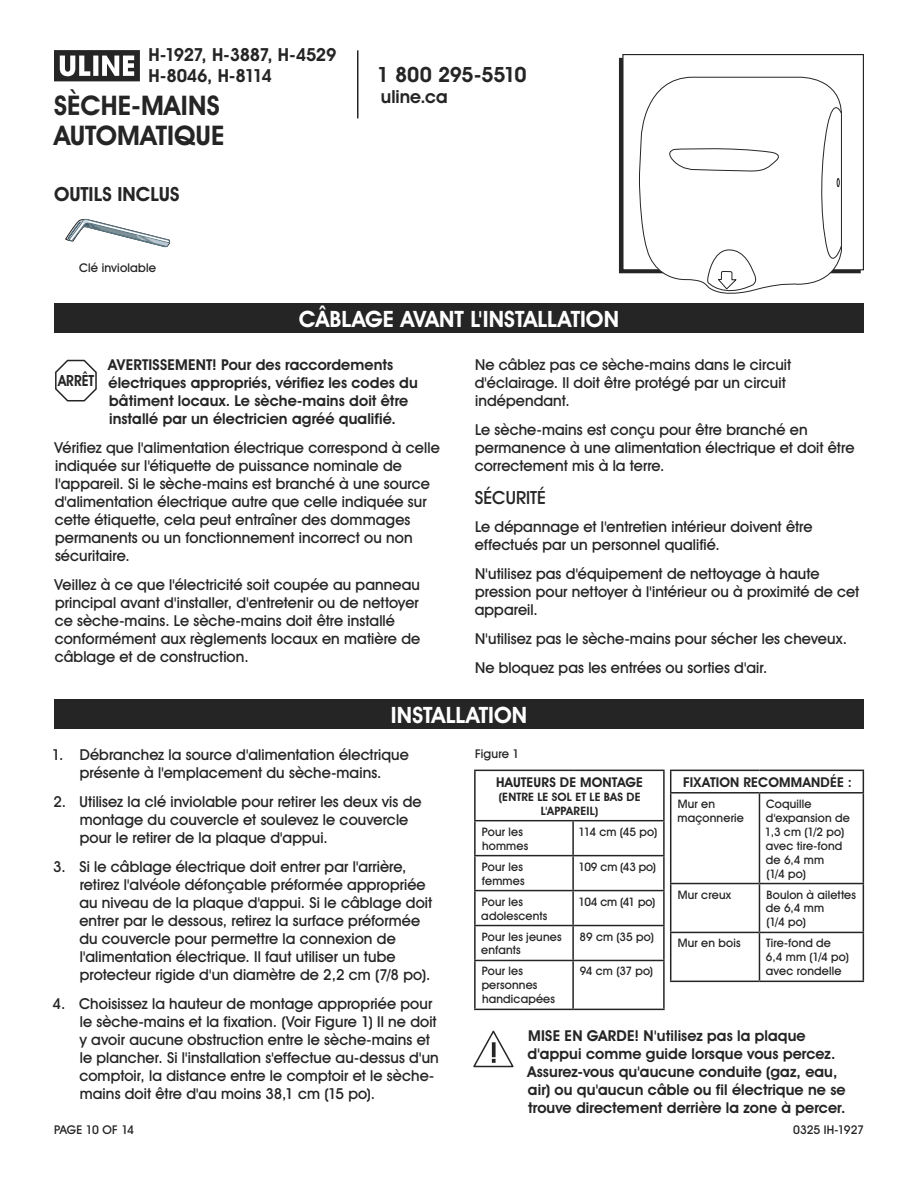
<style>
.page{position:relative;width:918px;height:1188px;background:#fff}
.page>*{position:absolute;margin:0;border:0;box-sizing:border-box;transform-origin:0 0}
.t1{font:700 27px/30px "Uline Two Knine";letter-spacing:.005em;color:#252525}
.t2{font:700 22.5px "Uline Two Knine";color:#fff}
.t3{font:700 21px "Uline Two Knine";letter-spacing:-.02em;color:#252525}
.t4{font:700 19.5px "Uline Two Knine";color:#252525}
.t5{font:700 18px/21px "Uline Two Knine";letter-spacing:-.02em;color:#252525}
.t6{font:18px "Uline Two Knine";letter-spacing:-.005em;color:#252525}
.t7{font:700 15.3px "Uline Two Knine";color:#252525;scale:.89 1}
.t8{font:15px/18px "Uline Two Knine";letter-spacing:.005em;color:#252525}
.t9{font:700 15px/18px "Uline Two Knine";letter-spacing:.005em;color:#252525}
.t10{font:700 13.5px "Uline Two Knine";letter-spacing:.015em;color:#252525}
.t11{font:12px "Uline Two Knine";letter-spacing:.01em;color:#252525}
.t12{font:12px "Uline Two Knine";letter-spacing:-.01em;color:#252525}
.t13{font:12px "Uline Two Knine";letter-spacing:-.02em;color:#252525}
.t14{font:11.7px/14px "Uline Two Knine";letter-spacing:.015em;color:#252525}
.t15{font:700 11.7px/14px "Uline Two Knine";letter-spacing:.02em;color:#252525;text-align:center}
</style>
<div class="page">
<hr style="left:357px;top:50px;width:1px;height:68px;background:#252525">
<svg style="left:54px;top:50px;width:86px;height:31px"></svg>
<svg style="left:65px;top:218px;width:105px;height:30px"></svg>
<div style="left:54px;top:303px;width:810px;height:30px;background:#252525"></div>
<div style="left:54px;top:699px;width:810px;height:30px;background:#252525"></div>
<svg style="left:55px;top:360px;width:42px;height:41px"></svg>
<svg style="left:473px;top:1031px;width:41px;height:36px"></svg>
<hr style="left:670px;top:770px;width:89px;height:1px;background:#252525">
<svg style="left:670px;top:771px;width:1px;height:21px"></svg>
<hr style="left:759px;top:770px;width:105px;height:1px;background:#252525">
<svg style="left:863px;top:771px;width:1px;height:21px"></svg>
<hr style="left:670px;top:792px;width:89px;height:2px;background:#252525">
<hr style="left:670px;top:794px;width:1px;height:89px;background:#252525">
<hr style="left:759px;top:792px;width:105px;height:2px;background:#252525">
<hr style="left:759px;top:794px;width:1px;height:89px;background:#252525">
<hr style="left:863px;top:794px;width:1px;height:89px;background:#252525">
<hr style="left:670px;top:883px;width:89px;height:1px;background:#252525">
<hr style="left:670px;top:884px;width:1px;height:48px;background:#252525">
<hr style="left:759px;top:883px;width:105px;height:1px;background:#252525">
<hr style="left:759px;top:884px;width:1px;height:48px;background:#252525">
<hr style="left:863px;top:884px;width:1px;height:48px;background:#252525">
<hr style="left:670px;top:932px;width:89px;height:1px;background:#252525">
<hr style="left:670px;top:933px;width:1px;height:48px;background:#252525">
<hr style="left:759px;top:932px;width:105px;height:1px;background:#252525">
<hr style="left:759px;top:933px;width:1px;height:48px;background:#252525">
<hr style="left:863px;top:933px;width:1px;height:48px;background:#252525">
<hr style="left:670px;top:981px;width:89px;height:1px;background:#252525">
<hr style="left:759px;top:981px;width:105px;height:1px;background:#252525">
<hr style="left:474px;top:770px;width:99px;height:1px;background:#252525">
<hr style="left:474px;top:771px;width:2px;height:49px;background:#252525">
<hr style="left:573px;top:770px;width:92px;height:1px;background:#252525">
<hr style="left:663px;top:771px;width:2px;height:49px;background:#252525">
<hr style="left:474px;top:820px;width:99px;height:1px;background:#252525">
<hr style="left:474px;top:821px;width:2px;height:34px;background:#252525">
<hr style="left:573px;top:820px;width:92px;height:1px;background:#252525">
<hr style="left:572px;top:821px;width:2px;height:34px;background:#252525">
<hr style="left:663px;top:821px;width:2px;height:34px;background:#252525">
<hr style="left:474px;top:855px;width:99px;height:1px;background:#252525">
<hr style="left:474px;top:856px;width:2px;height:34px;background:#252525">
<hr style="left:573px;top:855px;width:92px;height:1px;background:#252525">
<hr style="left:572px;top:856px;width:2px;height:34px;background:#252525">
<hr style="left:663px;top:856px;width:2px;height:34px;background:#252525">
<hr style="left:474px;top:890px;width:99px;height:1px;background:#252525">
<hr style="left:474px;top:891px;width:2px;height:34px;background:#252525">
<hr style="left:573px;top:890px;width:92px;height:1px;background:#252525">
<hr style="left:572px;top:891px;width:2px;height:34px;background:#252525">
<hr style="left:663px;top:891px;width:2px;height:34px;background:#252525">
<hr style="left:474px;top:925px;width:99px;height:1px;background:#252525">
<hr style="left:474px;top:926px;width:2px;height:34px;background:#252525">
<hr style="left:573px;top:925px;width:92px;height:1px;background:#252525">
<hr style="left:572px;top:926px;width:2px;height:34px;background:#252525">
<hr style="left:663px;top:926px;width:2px;height:34px;background:#252525">
<hr style="left:474px;top:960px;width:99px;height:1px;background:#252525">
<hr style="left:474px;top:961px;width:2px;height:48px;background:#252525">
<hr style="left:573px;top:960px;width:92px;height:1px;background:#252525">
<hr style="left:572px;top:961px;width:2px;height:48px;background:#252525">
<hr style="left:663px;top:961px;width:2px;height:48px;background:#252525">
<hr style="left:474px;top:1009px;width:99px;height:1px;background:#252525">
<hr style="left:573px;top:1009px;width:92px;height:1px;background:#252525">
<div style="left:622px;top:54px;width:242px;height:216px;border:1px solid #252525"></div>
<svg style="left:639px;top:76px;width:203px;height:214px"></svg>
<svg style="left:664px;top:146px;width:119px;height:25px"></svg>
<svg style="left:819px;top:94px;width:23px;height:177px"></svg>
<svg style="left:707px;top:249px;width:51px;height:45px"></svg>
<p class="t5" style="left:148px;top:44px;width:190px">H-1927, H-3887, H-4529<br>H-8046, H-8114</p>
<h1 class="t1" style="left:54px;top:90px;width:172px">SÈCHE-MAINS<br>AUTOMATIQUE</h1>
<h3 class="t4" style="left:54px;top:182px;width:127px">OUTILS INCLUS</h3>
<p class="t11" style="left:79px;top:261px;width:78px">Clé inviolable</p>
<h3 class="t3" style="left:377px;top:62px;width:152px">1 800 295-5510</h3>
<p class="t5" style="left:381px;top:86px;width:68px">uline.ca</p>
<h2 class="t2" style="left:299px;top:305px;width:322px">CÂBLAGE AVANT L'INSTALLATION</h2>
<p class="t9" style="left:108px;top:356px;width:311px">AVERTISSEMENT! Pour des raccordements électriques appropriés, vérifiez les codes du bâtiment locaux. Le sèche-mains doit être installé par un électricien agréé qualifié.</p>
<p class="t8" style="left:55px;top:439px;width:387px">Vérifiez que l'alimentation électrique correspond à celle indiquée sur l'étiquette de puissance nominale de l'appareil. Si le sèche-mains est branché à une source d'alimentation électrique autre que celle indiquée sur cette étiquette, cela peut entraîner des dommages permanents ou un fonctionnement incorrect ou non sécuritaire.</p>
<p class="t8" style="left:55px;top:576px;width:367px">Veillez à ce que l'électricité soit coupée au panneau principal avant d'installer, d'entretenir ou de nettoyer ce sèche-mains. Le sèche-mains doit être installé conformément aux règlements locaux en matière de câblage et de construction.</p>
<p class="t7" style="left:58px;top:371px;width:42px">ARRÊT</p>
<p class="t8" style="left:475px;top:356px;width:318px">Ne câblez pas ce sèche-mains dans le circuit d'éclairage. Il doit être protégé par un circuit indépendant.</p>
<p class="t8" style="left:475px;top:421px;width:381px">Le sèche-mains est conçu pour être branché en permanence à une alimentation électrique et doit être correctement mis à la terre.</p>
<p class="t6" style="left:475px;top:486px;width:73px">SÉCURITÉ</p>
<p class="t8" style="left:475px;top:518px;width:339px">Le dépannage et l'entretien intérieur doivent être effectués par un personnel qualifié.</p>
<p class="t8" style="left:475px;top:565px;width:386px">N'utilisez pas d'équipement de nettoyage à haute pression pour nettoyer à l'intérieur ou à proximité de cet appareil.</p>
<p class="t8" style="left:475px;top:624px;width:373px;line-height:28.8px">N'utilisez pas le sèche-mains pour sécher les cheveux.<br>Ne bloquez pas les entrées ou sorties d'air.</p>
<h2 class="t2" style="left:391px;top:701px;width:138px">INSTALLATION</h2>
<p class="t8" style="left:52px;top:746px;width:359px;text-align:center">1. Débranchez la source d'alimentation électrique présente à l'emplacement du sèche-mains.</p>
<p class="t8" style="left:80px;top:793px;width:343px;text-indent:-26px">2. Utilisez la clé inviolable pour retirer les deux vis de montage du couvercle et soulevez le couvercle pour le retirer de la plaque d'appui.</p>
<p class="t8" style="left:79px;top:858px;width:354px;text-indent:-26px">3. Si le câblage électrique doit entrer par l'arrière, retirez l'alvéole défonçable préformée appropriée au niveau de la plaque d'appui. Si le câblage doit entrer par le dessous, retirez la surface préformée du couvercle pour permettre la connexion de l'alimentation électrique. Il faut utiliser un tube protecteur rigide d'un diamètre de 2,2 cm (7/8 po).</p>
<p class="t8" style="left:79px;top:994px;width:361px;text-indent:-27px">4. Choisissez la hauteur de montage appropriée pour le sèche-mains et la fixation. (Voir Figure 1) Il ne doit y avoir aucune obstruction entre le sèche-mains et le plancher. Si l'installation s'effectue au-dessus d'un comptoir, la distance entre le comptoir et le sèche&shy;mains doit être d'au moins 38,1 cm (15 po).</p>
<p class="t11" style="left:475px;top:746px;width:46px">Figure 1</p>
<p class="t10" style="left:496px;top:774px;width:148px">HAUTEURS DE MONTAGE</p>
<p class="t15" style="left:499px;top:790px;width:143px">(ENTRE LE SOL ET LE BAS DE<br>L'APPAREIL)</p>
<p class="t14" style="left:482px;top:824px;width:48px">Pour les hommes</p>
<p class="t14" style="left:579px;top:824px;width:80px">114 cm (45 po)</p>
<p class="t14" style="left:482px;top:859px;width:44px">Pour les femmes</p>
<p class="t14" style="left:579px;top:859px;width:79px">109 cm (43 po)</p>
<p class="t14" style="left:481px;top:894px;width:68px">Pour les adolescents</p>
<p class="t14" style="left:579px;top:894px;width:78px">104 cm (41 po)</p>
<p class="t14" style="left:481px;top:929px;width:82px">Pour les jeunes enfants</p>
<p class="t14" style="left:580px;top:929px;width:76px">89 cm (35 po)</p>
<p class="t14" style="left:482px;top:964px;width:75px">Pour les personnes handicapées</p>
<p class="t14" style="left:580px;top:964px;width:75px">94 cm (37 po)</p>
<p class="t10" style="left:683px;top:774px;width:170px">FIXATION RECOMMANDÉE :</p>
<p class="t14" style="left:677px;top:797px;width:68px">Mur en maçonnerie</p>
<p class="t14" style="left:765px;top:797px;width:86px">Coquille d'expansion de<br>1,3 cm (1/2 po) avec tire-fond de 6,4 mm<br>(1/4 po)</p>
<p class="t14" style="left:678px;top:887px;width:55px">Mur creux</p>
<p class="t14" style="left:766px;top:887px;width:92px">Boulon à ailettes de 6,4 mm<br>(1/4 po)</p>
<p class="t14" style="left:678px;top:936px;width:64px">Mur en bois</p>
<p class="t14" style="left:766px;top:936px;width:85px">Tire-fond de<br>6,4 mm (1/4 po) avec rondelle</p>
<p class="t9" style="left:527px;top:1027px;width:320px">MISE EN GARDE! N'utilisez pas la plaque d'appui comme guide lorsque vous percez.<br>Assurez-vous qu'aucune conduite (gaz, eau, air) ou qu'aucun câble ou fil électrique ne se trouve directement derrière la zone à percer.</p>
<p class="t13" style="left:54px;top:1122px;width:82px">PAGE 10 OF 14</p>
<p class="t12" style="left:793px;top:1122px;width:72px">0325 IH-1927</p>
</div>
